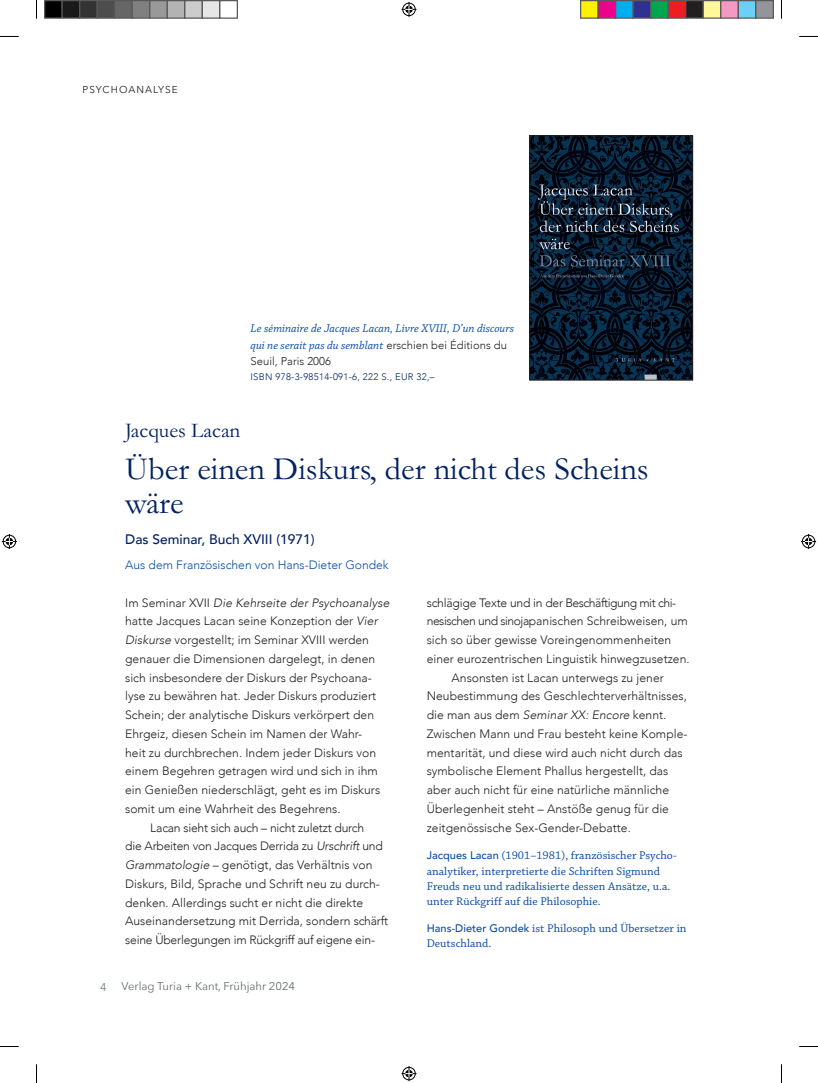
<style>
.page{position:relative;width:818px;height:1083px;background:#fff}
.page>*{position:absolute;margin:0;border:0;box-sizing:border-box;transform-origin:0 0}
.t1{font:32.5px/33.8px "Garamond";color:#022262}
.t2{font:21.25px "Garamond";color:#022262}
.t3{font:500 13.75px "Avenir";color:#022262}
.t4{font:300 12.12px "Avenir";color:#231f20}
.t5{font:300 12.12px "Avenir";letter-spacing:-.02em;color:#231f20}
.t6{font:300 12.12px "Avenir";letter-spacing:-.035em;color:#231f20}
.t7{font:italic 300 12.12px "Avenir";letter-spacing:.005em;color:#231f20}
.t8{font:300 12.12px "Avenir";color:#0a4fa2}
.t9{font:11.88px/15px "Chaparral Pro";color:#0a4fa2}
.t10{font:italic 11.88px/16.2px "Chaparral Pro";letter-spacing:.005em;color:#0a4fa2}
.t11{font:11.25px "Avenir Next";color:#636c71}
.t12{font:300 11.25px "Avenir";color:#231f20}
.t13{font:300 11.25px "Avenir";color:#636c71}
.t14{font:10px "Avenir Next";letter-spacing:.1em;color:#231f20}
.t15{font:300 9.5px "Avenir";letter-spacing:.03em;color:#022262}
.s1{font-family:"Avenir";font-weight:300;font-style:normal;font-size:11.25px;color:#231f20}
.s2{font-style:normal}
.s3{font-style:italic}
.s4{font-family:"Avenir";font-weight:500;font-size:11px}
</style>
<div class="page">
<img style="left:531px;top:138px;width:159px;height:240px">
<div style="left:529px;top:136px;width:163px;height:244px;border:1px solid #231f20"></div>
<svg style="left:0;top:36px;width:19px;height:1px"></svg>
<svg style="left:799px;top:36px;width:18px;height:1px"></svg>
<svg style="left:0;top:1046px;width:19px;height:1px"></svg>
<svg style="left:799px;top:1046px;width:18px;height:1px"></svg>
<svg style="left:36px;top:0;width:1px;height:19px"></svg>
<svg style="left:36px;top:1064px;width:1px;height:19px"></svg>
<svg style="left:401px;top:2px;width:15px;height:15px"></svg>
<svg style="left:401px;top:1066px;width:15px;height:15px"></svg>
<svg style="left:2px;top:534px;width:15px;height:15px"></svg>
<svg style="left:801px;top:534px;width:14px;height:15px"></svg>
<div style="left:45px;top:1px;width:17px;height:17px;background:#000"></div>
<div style="left:44px;top:0;width:19px;height:19px;border:1px solid #595959"></div>
<div style="left:62px;top:1px;width:18px;height:17px;background:#1a1a1a"></div>
<div style="left:61px;top:0;width:19px;height:19px;border:1px solid #595959"></div>
<div style="left:80px;top:1px;width:17px;height:17px;background:#333"></div>
<div style="left:79px;top:0;width:19px;height:19px;border:1px solid #595959"></div>
<div style="left:97px;top:1px;width:18px;height:17px;background:#4d4d4d"></div>
<div style="left:96px;top:0;width:19px;height:19px;border:1px solid #595959"></div>
<div style="left:115px;top:1px;width:17px;height:17px;background:#666"></div>
<div style="left:114px;top:0;width:19px;height:19px;border:1px solid #595959"></div>
<div style="left:132px;top:1px;width:18px;height:17px;background:#808080"></div>
<div style="left:131px;top:0;width:19px;height:19px;border:1px solid #595959"></div>
<div style="left:150px;top:1px;width:17px;height:17px;background:#999"></div>
<div style="left:149px;top:0;width:19px;height:19px;border:1px solid #595959"></div>
<div style="left:167px;top:1px;width:18px;height:17px;background:#b3b3b3"></div>
<div style="left:166px;top:0;width:19px;height:19px;border:1px solid #595959"></div>
<div style="left:185px;top:1px;width:17px;height:17px;background:#ccc"></div>
<div style="left:184px;top:0;width:19px;height:19px;border:1px solid #595959"></div>
<div style="left:202px;top:1px;width:18px;height:17px;background:#e6e6e6"></div>
<div style="left:201px;top:0;width:19px;height:19px;border:1px solid #595959"></div>
<div style="left:219px;top:0;width:19px;height:19px;border:1px solid #595959"></div>
<div style="left:580px;top:1px;width:17px;height:17px;background:#fff101"></div>
<div style="left:579px;top:0;width:19px;height:19px;border:1px solid #595959"></div>
<div style="left:597px;top:1px;width:18px;height:17px;background:#ed028c"></div>
<div style="left:597px;top:0;width:19px;height:19px;border:1px solid #595959"></div>
<div style="left:615px;top:1px;width:17px;height:17px;background:#00aeef"></div>
<div style="left:614px;top:0;width:19px;height:19px;border:1px solid #595959"></div>
<div style="left:632px;top:1px;width:18px;height:17px;background:#2e3092"></div>
<div style="left:632px;top:0;width:19px;height:19px;border:1px solid #595959"></div>
<div style="left:650px;top:1px;width:17px;height:17px;background:#00a54f"></div>
<div style="left:649px;top:0;width:19px;height:19px;border:1px solid #595959"></div>
<div style="left:667px;top:1px;width:18px;height:17px;background:#ee1d23"></div>
<div style="left:667px;top:0;width:19px;height:19px;border:1px solid #595959"></div>
<div style="left:685px;top:1px;width:17px;height:17px;background:#231f20"></div>
<div style="left:684px;top:0;width:19px;height:19px;border:1px solid #595959"></div>
<div style="left:702px;top:1px;width:18px;height:17px;background:#fff79a"></div>
<div style="left:702px;top:0;width:19px;height:19px;border:1px solid #595959"></div>
<div style="left:720px;top:1px;width:17px;height:17px;background:#f499c2"></div>
<div style="left:719px;top:0;width:19px;height:19px;border:1px solid #595959"></div>
<div style="left:737px;top:1px;width:18px;height:17px;background:#6bcff6"></div>
<div style="left:737px;top:0;width:19px;height:19px;border:1px solid #595959"></div>
<div style="left:755px;top:1px;width:17px;height:17px;background:#939598"></div>
<div style="left:754px;top:0;width:19px;height:19px;border:1px solid #595959"></div>
<p class="t14" style="left:83px;top:81px;width:97px">PSYCHOANALYSE</p>
<p class="t10" style="left:250px;top:321px;width:265px">Le séminaire de Jacques Lacan, Livre XVIII, D’un discours qui ne serait pas du semblant <span class="s1">erschien bei Éditions du</span></p>
<p class="t12" style="left:250px;top:354px;width:82px">Seuil, Paris 2006</p>
<p class="t15" style="left:250px;top:371px;width:185px">ISBN 978-3-98514-091-6, 222 S., EUR 32,–</p>
<h2 class="t2" style="left:125px;top:417px;width:117px">Jacques Lacan</h2>
<h1 class="t1" style="left:125px;top:452px;width:525px">Über einen Diskurs, der nicht des Scheins wäre</h1>
<p class="t3" style="left:125px;top:527px;width:191px">Das Seminar, Buch XVIII (1971)</p>
<p class="t8" style="left:125px;top:557px;width:265px">Aus dem Französischen von Hans-Dieter Gondek</p>
<p class="t7" style="left:125px;top:595px;width:265px"><span class="s2">Im Seminar XVII</span> Die Kehrseite der Psychoanalyse</p>
<p class="t4" style="left:125px;top:614px;width:254px">hatte Jacques Lacan seine Konzeption der <span class="s3">Vier</span></p>
<p class="t4" style="left:125px;top:633px;width:245px"><span class="s3">Diskurse</span> vorgestellt; im Seminar XVIII werden</p>
<p class="t4" style="left:125px;top:651px;width:251px">genauer die Dimensionen dargelegt, in denen</p>
<p class="t4" style="left:125px;top:670px;width:248px">sich insbesondere der Diskurs der Psychoana-</p>
<p class="t4" style="left:125px;top:689px;width:252px">lyse zu bewähren hat. Jeder Diskurs produziert</p>
<p class="t4" style="left:125px;top:708px;width:250px">Schein; der analytische Diskurs verkörpert den</p>
<p class="t4" style="left:125px;top:726px;width:238px">Ehrgeiz, diesen Schein im Namen der Wahr-</p>
<p class="t4" style="left:125px;top:745px;width:252px">heit zu durchbrechen. Indem jeder Diskurs von</p>
<p class="t4" style="left:125px;top:764px;width:254px">einem Begehren getragen wird und sich in ihm</p>
<p class="t4" style="left:125px;top:783px;width:256px">ein Genießen niederschlägt, geht es im Diskurs</p>
<p class="t4" style="left:125px;top:801px;width:217px">somit um eine Wahrheit des Begehrens.</p>
<p class="t5" style="left:150px;top:820px;width:215px">Lacan sieht sich auch – nicht zuletzt durch</p>
<p class="t5" style="left:125px;top:839px;width:259px">die Arbeiten von Jacques Derrida zu <span class="s3">Urschrift</span> und</p>
<p class="t4" style="left:125px;top:858px;width:248px"><span class="s3">Grammatologie</span> – genötigt, das Verhältnis von</p>
<p class="t4" style="left:125px;top:876px;width:256px">Diskurs, Bild, Sprache und Schrift neu zu durch-</p>
<p class="t4" style="left:125px;top:895px;width:239px">denken. Allerdings sucht er nicht die direkte</p>
<p class="t4" style="left:125px;top:914px;width:264px">Auseinandersetzung mit Derrida, sondern schärft</p>
<p class="t5" style="left:125px;top:933px;width:251px">seine Überlegungen im Rückgriff auf eigene ein-</p>
<p class="t6" style="left:426px;top:595px;width:251px">schlägige Texte und in der Beschäftigung mit chi-</p>
<p class="t4" style="left:426px;top:614px;width:262px">nesischen und sinojapanischen Schreibweisen, um</p>
<p class="t4" style="left:426px;top:633px;width:246px">sich so über gewisse Voreingenommenheiten</p>
<p class="t4" style="left:426px;top:651px;width:264px">einer eurozentrischen Linguistik hinwegzusetzen.</p>
<p class="t4" style="left:451px;top:670px;width:214px">Ansonsten ist Lacan unterwegs zu jener</p>
<p class="t4" style="left:426px;top:689px;width:261px">Neubestimmung des Geschlechterverhältnisses,</p>
<p class="t4" style="left:426px;top:708px;width:241px">die man aus dem <span class="s3">Seminar XX: Encore</span> kennt.</p>
<p class="t4" style="left:426px;top:726px;width:262px">Zwischen Mann und Frau besteht keine Komple-</p>
<p class="t4" style="left:426px;top:745px;width:257px">mentarität, und diese wird auch nicht durch das</p>
<p class="t4" style="left:426px;top:764px;width:243px">symbolische Element Phallus hergestellt, das</p>
<p class="t4" style="left:426px;top:783px;width:244px">aber auch nicht für eine natürliche männliche</p>
<p class="t4" style="left:426px;top:801px;width:244px">Überlegenheit steht – Anstöße genug für die</p>
<p class="t4" style="left:426px;top:820px;width:205px">zeitgenössische Sex-Gender-Debatte.</p>
<p class="t9" style="left:426px;top:847px;width:251px;line-height:16.2px"><span class="s4">Jacques Lacan</span> (1901–1981), französischer Psycho&shy;analytiker, interpretierte die Schriften Sigmund</p>
<p class="t9" style="left:426px;top:879px;width:245px">Freuds neu und radikalisierte dessen Ansätze, u.a. unter Rückgriff auf die Philosophie.</p>
<p class="t9" style="left:426px;top:921px;width:261px"><span class="s4">Hans-Dieter Gondek</span> ist Philosoph und Übersetzer in<br>Deutschland.</p>
<p class="t13" style="left:100px;top:980px;width:7px">4</p>
<p class="t11" style="left:122px;top:977px;width:175px">Verlag Turia + Kant, Frühjahr 2024</p>
</div>
